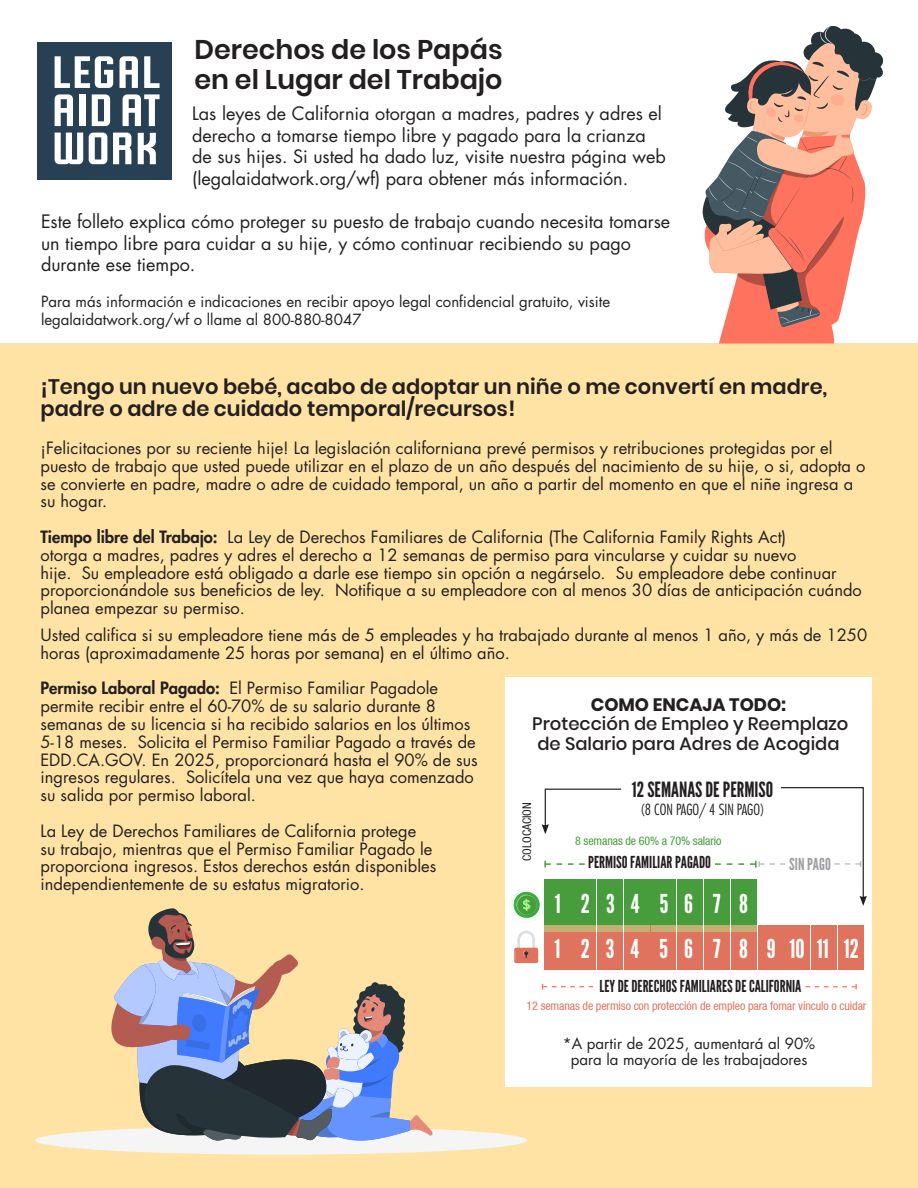
<style>
.page{position:relative;width:918px;height:1188px;background:#fff}
.page>*{position:absolute;margin:0;border:0;box-sizing:border-box;transform-origin:0 0}
.t1{font:600 27px/29.1px "Poppins";color:#231f20}
.t2{font:25.95px "League Gothic";color:#fff}
.t3{font:600 21px/22.6px "Poppins";color:#231f20}
.t4{font:21px "League Gothic";color:#231f20}
.t5{font:18px/21.6px "Futura Std";color:#231f20}
.t6{font:500 18px/19.4px "Poppins";color:#231f20}
.t7{font:700 18px "Poppins";color:#231f20}
.t8{font:16.5px/17.9px "Futura Std";color:#231f20}
.t9{font:16.5px "League Gothic";color:#231f20}
.t10{font:16.5px "League Gothic";color:#9d9fa2}
.t11{font:15px/18px "Futura Std";color:#231f20}
.t12{font:300 condensed 15px "Futura Std";color:#231f20}
.t13{font:condensed 12px "Helvetica Neue LT";letter-spacing:-.01em;color:#e0735e}
.t14{font:condensed 12px "Helvetica Neue LT";letter-spacing:-.01em;color:#479d3c}
.t15{font:condensed 12px "Helvetica Neue LT";color:#231f20}
.s1{font-weight:800}
</style>
<div class="page">
<div style="left:0;top:343px;width:918px;height:845px;background:#ffe3a5"></div>
<div style="left:35px;top:1126px;width:492px;height:29px;background:#f5f5f5;border-radius:50%"></div>
<svg style="left:111px;top:908px;width:322px;height:233px"></svg>
<div style="left:38px;top:42px;width:134px;height:137px;background:#274054"></div>
<svg style="left:138px;top:133px;width:18px;height:31px"></svg>
<svg style="left:144px;top:56px;width:16px;height:32px"></svg>
<svg style="left:55px;top:56px;width:58px;height:32px"></svg>
<svg style="left:120px;top:56px;width:18px;height:32px"></svg>
<div style="left:79px;top:94px;width:6px;height:32px;background:#fff"></div>
<svg style="left:55px;top:133px;width:28px;height:31px"></svg>
<svg style="left:89px;top:133px;width:18px;height:31px"></svg>
<svg style="left:92px;top:94px;width:18px;height:32px"></svg>
<svg style="left:113px;top:133px;width:18px;height:31px"></svg>
<svg style="left:55px;top:94px;width:18px;height:32px"></svg>
<svg style="left:123px;top:94px;width:37px;height:32px"></svg>
<svg style="left:702px;top:25px;width:181px;height:319px"></svg>
<div style="left:505px;top:677px;width:366px;height:410px;background:#fff"></div>
<div style="left:514px;top:948px;width:24px;height:15px;background:#e0735e;border-radius:2px"></div>
<svg style="left:515px;top:931px;width:20px;height:30px"></svg>
<div style="left:544px;top:925px;width:25px;height:45px;background:#e0735e"></div>
<div style="left:571px;top:925px;width:25px;height:45px;background:#e0735e"></div>
<div style="left:597px;top:925px;width:26px;height:45px;background:#e0735e"></div>
<div style="left:624px;top:925px;width:25px;height:45px;background:#e0735e"></div>
<div style="left:651px;top:925px;width:25px;height:45px;background:#e0735e"></div>
<div style="left:678px;top:925px;width:25px;height:45px;background:#e0735e"></div>
<div style="left:704px;top:925px;width:26px;height:45px;background:#e0735e"></div>
<div style="left:731px;top:925px;width:26px;height:45px;background:#e0735e"></div>
<div style="left:758px;top:925px;width:25px;height:45px;background:#e0735e"></div>
<div style="left:785px;top:925px;width:25px;height:45px;background:#e0735e"></div>
<div style="left:812px;top:925px;width:25px;height:45px;background:#e0735e"></div>
<div style="left:838px;top:925px;width:25px;height:45px;background:#e0735e"></div>
<svg style="left:542px;top:984px;width:51px;height:5px"></svg>
<svg style="left:806px;top:984px;width:51px;height:6px"></svg>
<svg style="left:510px;top:888px;width:33px;height:34px"></svg>
<div style="left:544px;top:880px;width:25px;height:45px;background:#479d3c"></div>
<div style="left:571px;top:880px;width:25px;height:45px;background:#479d3c"></div>
<div style="left:597px;top:880px;width:26px;height:45px;background:#479d3c"></div>
<div style="left:624px;top:880px;width:25px;height:45px;background:#479d3c"></div>
<div style="left:651px;top:880px;width:25px;height:45px;background:#479d3c"></div>
<div style="left:678px;top:880px;width:25px;height:45px;background:#479d3c"></div>
<div style="left:704px;top:880px;width:26px;height:45px;background:#479d3c"></div>
<div style="left:732px;top:879px;width:25px;height:46px;background:#479d3c"></div>
<svg style="left:544px;top:861px;width:41px;height:6px"></svg>
<div style="left:544px;top:925px;width:25px;height:7px;background:#c5ae72"></div>
<div style="left:571px;top:925px;width:25px;height:7px;background:#c5ae72"></div>
<div style="left:598px;top:925px;width:25px;height:7px;background:#c5ae72"></div>
<div style="left:624px;top:925px;width:25px;height:7px;background:#c5ae72"></div>
<div style="left:651px;top:925px;width:25px;height:7px;background:#c5ae72"></div>
<div style="left:678px;top:925px;width:25px;height:7px;background:#c5ae72"></div>
<div style="left:704px;top:925px;width:26px;height:7px;background:#c5ae72"></div>
<div style="left:732px;top:925px;width:25px;height:7px;background:#c5ae72"></div>
<svg style="left:542px;top:788px;width:80px;height:46px"></svg>
<svg style="left:715px;top:787px;width:152px;height:119px"></svg>
<h1 class="t1" style="left:194px;top:36px;width:310px">Derechos de los Papás en el Lugar del Trabajo</h1>
<p class="t5" style="left:192px;top:103px;width:475px">Las leyes de California otorgan a madres, padres y adres el derecho a tomarse tiempo libre y pagado para la crianza de sus hijes. Si usted ha dado luz, visite nuestra página web (legalaidatwork.org/wf) para obtener más información.</p>
<p class="t5" style="left:41px;top:211px;width:631px">Este folleto explica cómo proteger su puesto de trabajo cuando necesita tomarse un tiempo libre para cuidar a su hije, y cómo continuar recibiendo su pago durante ese tiempo.</p>
<p class="t11" style="left:41px;top:293px;width:571px">Para más información e indicaciones en recibir apoyo legal confidencial gratuito, visite legalaidatwork.org/wf o llame al 800-880-8047</p>
<p class="t3" style="left:40px;top:375px;width:788px">¡Tengo un nuevo bebé, acabo de adoptar un niñe o me convertí en madre, padre o adre de cuidado temporal/recursos!</p>
<p class="t8" style="left:40px;top:439px;width:826px">¡Felicitaciones por su reciente hije! La legislación californiana prevé permisos y retribuciones protegidas por el puesto de trabajo que usted puede utilizar en el plazo de un año después del nacimiento de su hije, o si, adopta o se convierte en padre, madre o adre de cuidado temporal, un año a partir del momento en que el niñe ingresa a su hogar.</p>
<p class="t8" style="left:40px;top:528px;width:823px"><span class="s1">Tiempo libre del Trabajo:</span> La Ley de Derechos Familiares de California (The California Family Rights Act)<br>otorga a madres, padres y adres el derecho a 12 semanas de permiso para vincularse y cuidar su nuevo<br>hije. Su empleadore está obligado a darle ese tiempo sin opción a negárselo. Su empleadore debe continuar proporcionándole sus beneficios de ley. Notifique a su empleadore con al menos 30 días de anticipación cuándo planea empezar su permiso.</p>
<p class="t8" style="left:40px;top:626px;width:828px">Usted califica si su empleadore tiene más de 5 empleades y ha trabajado durante al menos 1 año, y más de 1250 horas (aproximadamente 25 horas por semana) en el último año.</p>
<p class="t8" style="left:40px;top:680px;width:439px"><span class="s1">Permiso Laboral Pagado:</span> El Permiso Familiar Pagadole permite recibir entre el 60-70% de su salario durante 8 semanas de su licencia si ha recibido salarios en los últimos 5-18 meses. Solicita el Permiso Familiar Pagado a través de EDD.CA.GOV. En 2025, proporcionará hasta el 90% de sus ingresos regulares. Solicítela una vez que haya comenzado su salida por permiso laboral.</p>
<p class="t8" style="left:40px;top:822px;width:397px">La Ley de Derechos Familiares de California protege<br>su trabajo, mientras que el Permiso Familiar Pagado le proporciona ingresos. Estos derechos están disponibles independientemente de su estatus migratorio.</p>
<p class="t7" style="left:591px;top:694px;width:197px">COMO ENCAJA TODO:</p>
<p class="t6" style="left:532px;top:714px;width:318px">Protección de Empleo y Reemplazo de Salario para Adres de Acogida</p>
<p class="t4" style="left:632px;top:777px;width:143px">12 SEMANAS DE PERMISO</p>
<p class="t12" style="left:640px;top:800px;width:126px">(8 CON PAGO/ 4 SIN PAGO)</p>
<p class="t15" style="left:520px;top:861px;width:61px;rotate:-90deg">COLOCACION</p>
<p class="t14" style="left:575px;top:834px;width:148px">8 semanas de 60% a 70% salario</p>
<p class="t9" style="left:588px;top:852px;width:124px">PERMISO FAMILIAR PAGADO</p>
<h2 class="t2" style="left:555px;top:889px;width:195px">1 2 3 4 5 6 7 8</h2>
<p class="t10" style="left:789px;top:854px;width:43px">SIN PAGO</p>
<h2 class="t2" style="left:555px;top:934px;width:306px">1 2 3 4 5 6 7 8 9 10 11 12</h2>
<p class="t9" style="left:600px;top:976px;width:203px">LEY DE DERECHOS FAMILIARES DE CALIFORNIA</p>
<p class="t13" style="left:527px;top:998px;width:341px">12 semanas de permiso con protección de empleo para fomar vínculo o cuidar</p>
<p class="t11" style="left:563px;top:1036px;width:254px;line-height:16.2px;text-align:center">*A partir de 2025, aumentará al 90% para la mayoría de les trabajadores</p>
</div>
